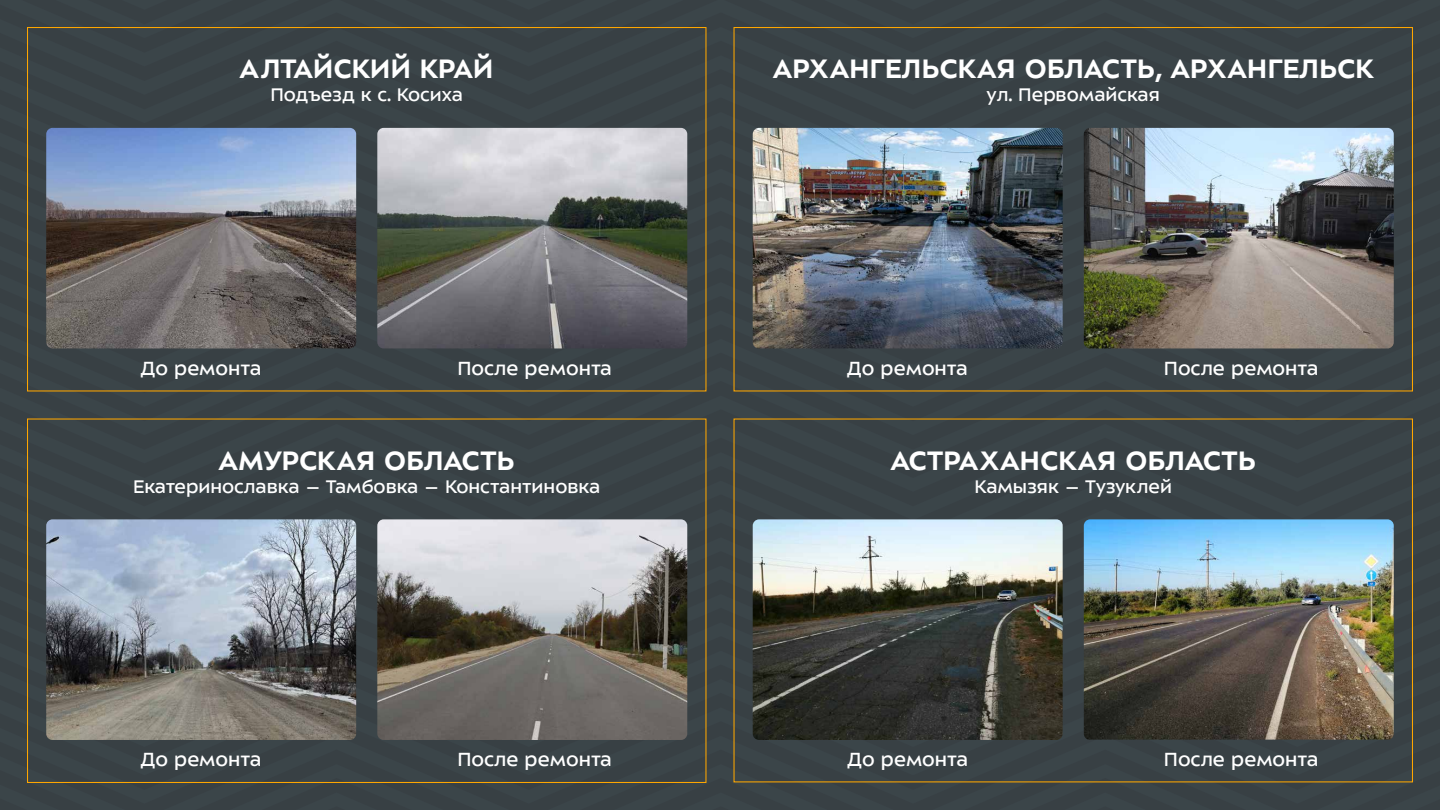
<style>
.page{position:relative;width:1440px;height:810px;background:#fff}
.page>*{position:absolute;margin:0;border:0;box-sizing:border-box;transform-origin:0 0}
.t1{font:700 29.25px "ALS Sector";color:#fff}
.t2{font:20.85px "ALS Sector";color:#fff}
.t3{font:19.95px "ALS Sector";color:#fff}
</style>
<div class="page">
<div style="left:0;top:0;width:1440px;height:12px;background:#384045"></div>
<div style="left:0;top:12px;width:1440px;height:29px;background:#3a4344"></div>
<div style="left:0;top:41px;width:1440px;height:28px;background:#394146"></div>
<div style="left:0;top:69px;width:1440px;height:29px;background:#394146"></div>
<div style="left:0;top:98px;width:1440px;height:28px;background:#394146"></div>
<svg style="left:0;top:126px;width:1440px;height:28px;background:#3e4648"></svg>
<div style="left:0;top:154px;width:1440px;height:29px;background:#3a4345"></div>
<div style="left:0;top:183px;width:1440px;height:28px;background:#3a4344"></div>
<div style="left:0;top:211px;width:1440px;height:28px;background:#394244"></div>
<div style="left:0;top:239px;width:1440px;height:29px;background:#3a4344"></div>
<div style="left:0;top:268px;width:1440px;height:28px;background:#3a4344"></div>
<div style="left:0;top:296px;width:1440px;height:28px;background:#3a4344"></div>
<svg style="left:0;top:324px;width:1440px;height:29px;background:#3d4446"></svg>
<div style="left:0;top:353px;width:1440px;height:28px;background:#394146"></div>
<div style="left:0;top:381px;width:1440px;height:28px;background:#3a4344"></div>
<div style="left:0;top:409px;width:1440px;height:29px;background:#3a4344"></div>
<div style="left:0;top:438px;width:1440px;height:28px;background:#394146"></div>
<div style="left:0;top:466px;width:1440px;height:28px;background:#394146"></div>
<div style="left:0;top:494px;width:1440px;height:29px;background:#394246"></div>
<div style="left:0;top:523px;width:1440px;height:28px;background:#3a4345"></div>
<div style="left:0;top:551px;width:1440px;height:29px;background:#3a4345"></div>
<div style="left:0;top:580px;width:1440px;height:28px;background:#3a4344"></div>
<div style="left:0;top:608px;width:1440px;height:28px;background:#394244"></div>
<div style="left:0;top:636px;width:1440px;height:29px;background:#3a4344"></div>
<div style="left:0;top:665px;width:1440px;height:28px;background:#394244"></div>
<div style="left:0;top:693px;width:1440px;height:28px;background:#3a4244"></div>
<div style="left:0;top:721px;width:1440px;height:29px;background:#384044"></div>
<div style="left:0;top:750px;width:1440px;height:28px;background:#394146"></div>
<div style="left:0;top:778px;width:1440px;height:32px;background:#3a4344"></div>
<img style="left:46px;top:128px;width:310px;height:220px">
<img style="left:377px;top:128px;width:310px;height:220px">
<img style="left:753px;top:128px;width:310px;height:220px">
<img style="left:1084px;top:128px;width:310px;height:220px">
<img style="left:753px;top:519px;width:310px;height:221px">
<img style="left:1084px;top:519px;width:310px;height:221px">
<img style="left:46px;top:519px;width:310px;height:221px">
<img style="left:377px;top:519px;width:310px;height:221px">
<h1 class="t1" style="left:240px;top:54px;width:255px">АЛТАЙСКИЙ КРАЙ</h1>
<h1 class="t1" style="left:773px;top:54px;width:602px">АРХАНГЕЛЬСКАЯ ОБЛАСТЬ, АРХАНГЕЛЬСК</h1>
<p class="t3" style="left:270px;top:85px;width:194px">Подъезд к с. Косиха</p>
<p class="t3" style="left:987px;top:85px;width:175px">ул. Первомайская</p>
<p class="t2" style="left:140px;top:357px;width:123px">До ремонта</p>
<p class="t2" style="left:457px;top:357px;width:156px">После ремонта</p>
<p class="t2" style="left:847px;top:357px;width:123px">До ремонта</p>
<p class="t2" style="left:1164px;top:357px;width:156px">После ремонта</p>
<h1 class="t1" style="left:219px;top:445px;width:297px">АМУРСКАЯ ОБЛАСТЬ</h1>
<h1 class="t1" style="left:891px;top:445px;width:367px">АСТРАХАНСКАЯ ОБЛАСТЬ</h1>
<p class="t3" style="left:133px;top:476px;width:468px">Екатеринославка – Тамбовка – Константиновка</p>
<p class="t3" style="left:974px;top:476px;width:199px">Камызяк – Тузуклей</p>
<p class="t2" style="left:140px;top:749px;width:123px">До ремонта</p>
<p class="t2" style="left:457px;top:749px;width:156px">После ремонта</p>
<p class="t2" style="left:847px;top:749px;width:123px">До ремонта</p>
<p class="t2" style="left:1164px;top:749px;width:156px">После ремонта</p>
</div>
